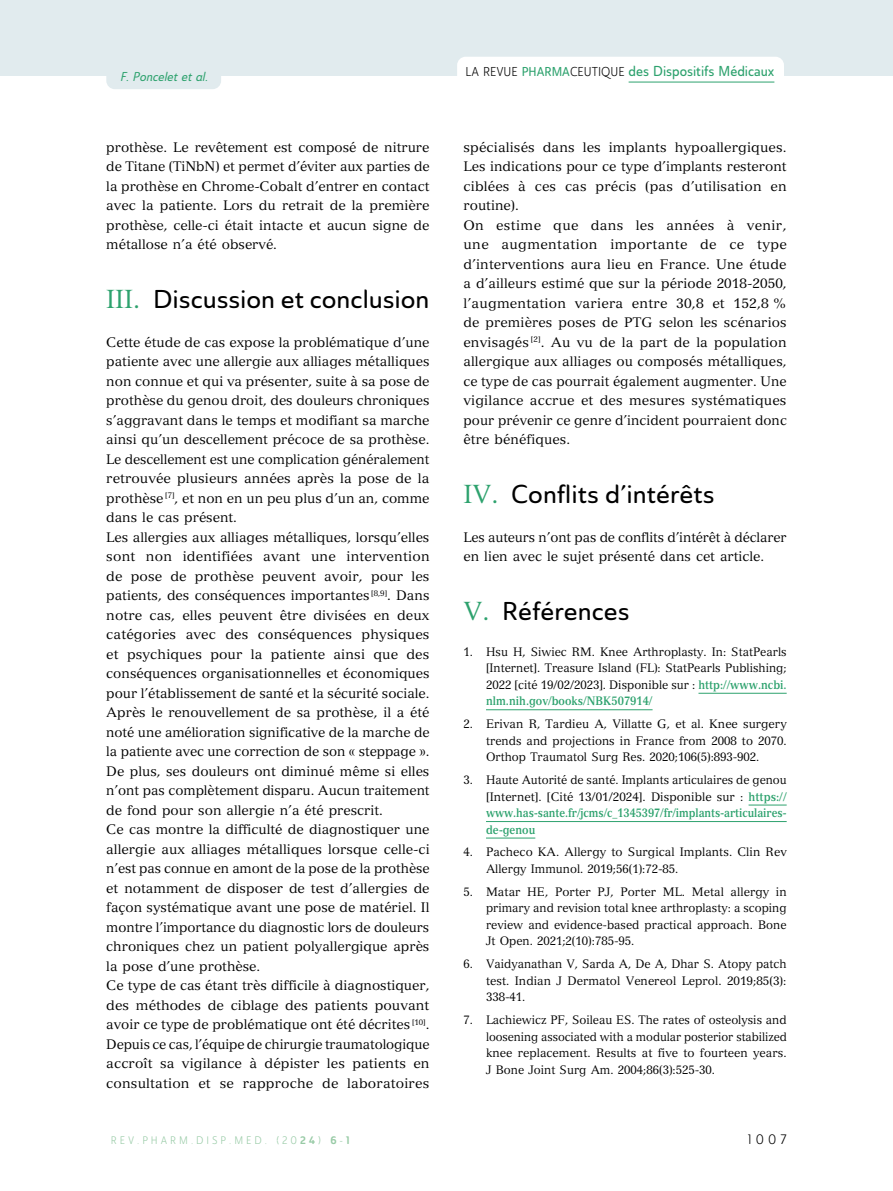
<style>
.page{position:relative;width:893px;height:1191px;background:#fff}
.page>*{position:absolute;margin:0;border:0;box-sizing:border-box;transform-origin:0 0}
.T4__I{font:25.5px "Ainslie Sans Nor Med";color:#000}
.t1{font:14.25px "Ainslie Sans Con Med";color:#2ea26e}
.TEXTE_Courant{font:13.5px/19.5px "Versailles LT Std";color:#000;text-align:justify}
.t2{font:13.5px "Ainslie Sans Con Boo";color:#000}
.t3{font:12.75px "Ainslie Sans Con Med It";color:#2ea26e}
.t4{font:12px/16.5px "Versailles LT Std";color:#000;text-align:justify;scale:.95 1}
.t5{font:10.8px "Ainslie Sans Con Boo";letter-spacing:.275em;color:#97caa5}
.s1{font-family:"Versailles LT Std";color:#2ea26e}
.s2{font-family:"Ainslie Sans Con Boo";font-size:12.75px;color:#000}
.s3{font-size:12.75px}
.s4{font-weight:700;color:#2ea26e}
.s5{font-family:"Ainslie Sans Con Bol"}
</style>
<div class="page">
<div style="left:0;top:0;width:893px;height:76px;background:#e1ebee"></div>
<div style="left:457px;top:57px;width:327px;height:35px;background:#fff;border-radius:9px"></div>
<hr style="left:629px;top:82px;width:145px;height:1px;background:#2ea26e">
<div style="left:106px;top:54px;width:115px;height:35px;background:#e1ebee;border-radius:9px"></div>
<hr style="left:698px;top:693px;width:89px;height:1px;background:#2ea26e">
<hr style="left:486px;top:709px;width:167px;height:1px;background:#2ea26e">
<hr style="left:749px;top:804px;width:38px;height:1px;background:#2ea26e">
<hr style="left:486px;top:821px;width:301px;height:1px;background:#2ea26e">
<hr style="left:486px;top:837px;width:49px;height:1px;background:#2ea26e">
<p class="t3" style="left:121px;top:68px;width:89px">F. Poncelet et al.</p>
<p class="TEXTE_Courant" style="left:106px;top:137px;width:325px">prothèse. Le revêtement est composé de nitrure de Titane (TiNbN) et permet d’éviter aux parties de la prothèse en Chrome-Cobalt d’entrer en contact avec la patiente. Lors du retrait de la première prothèse, celle-ci était intacte et aucun signe de métallose n’a été observé.</p>
<p class="T4__I" style="left:106px;top:283px;width:325px"><span class="s1">III.</span> Discussion et conclusion</p>
<p class="TEXTE_Courant" style="left:106px;top:332px;width:325px">Cette étude de cas expose la problématique d’une patiente avec une allergie aux alliages métalliques non connue et qui va présenter, suite à sa pose de prothèse du genou droit, des douleurs chroniques s’aggravant dans le temps et modifiant sa marche ainsi qu’un descellement précoce de sa prothèse.<br>Le descellement est une complication généralement retrouvée plusieurs années après la pose de la prothèse <sup>[7]</sup>, et non en un peu plus d’un an, comme dans le cas présent.</p>
<p class="TEXTE_Courant" style="left:106px;top:527px;width:325px">Les allergies aux alliages métalliques, lorsqu’elles sont non identifiées avant une intervention de pose de prothèse peuvent avoir, pour les patients, des conséquences importantes <sup>[8,9]</sup>. Dans notre cas, elles peuvent être divisées en deux catégories avec des conséquences physiques et psychiques pour la patiente ainsi que des conséquences organisationnelles et économiques pour l’établissement de santé et la sécurité sociale.</p>
<p class="TEXTE_Courant" style="left:106px;top:703px;width:325px">Après le renouvellement de sa prothèse, il a été noté une amélioration significative de la marche de la patiente avec une correction de son « steppage ».<br>De plus, ses douleurs ont diminué même si elles n’ont pas complètement disparu. Aucun traitement de fond pour son allergie n’a été prescrit.</p>
<p class="TEXTE_Courant" style="left:106px;top:820px;width:325px">Ce cas montre la difficulté de diagnostiquer une allergie aux alliages métalliques lorsque celle-ci n’est pas connue en amont de la pose de la prothèse et notamment de disposer de test d’allergies de façon systématique avant une pose de matériel. Il montre l’importance du diagnostic lors de douleurs chroniques chez un patient polyallergique après la pose d’une prothèse.</p>
<p class="TEXTE_Courant" style="left:106px;top:976px;width:325px">Ce type de cas étant très difficile à diagnostiquer, des méthodes de ciblage des patients pouvant avoir ce type de problématique ont été décrites <sup>[10]</sup>.</p>
<p class="TEXTE_Courant" style="left:106px;top:1034px;width:325px">Depuis ce cas, l’équipe de chirurgie traumatologique accroît sa vigilance à dépister les patients en consultation et se rapproche de laboratoires</p>
<p class="t1" style="left:466px;top:62px;width:310px"><span class="s2">LA REVUE</span> <span class="s3">PHARMA</span><span class="s2">CEUTIQUE</span> des Dispositifs Médicaux</p>
<p class="TEXTE_Courant" style="left:463px;top:137px;width:325px">spécialisés dans les implants hypoallergiques.<br>Les indications pour ce type d’implants resteront ciblées à ces cas précis (pas d’utilisation en routine).</p>
<p class="TEXTE_Courant" style="left:463px;top:215px;width:325px">On estime que dans les années à venir, une augmentation importante de ce type d’interventions aura lieu en France. Une étude a d’ailleurs estimé que sur la période 2018-2050, l’augmentation variera entre 30,8 et 152,8 % de premières poses de PTG selon les scénarios envisagés <sup>[2]</sup>. Au vu de la part de la population allergique aux alliages ou composés métalliques, ce type de cas pourrait également augmenter. Une vigilance accrue et des mesures systématiques pour prévenir ce genre d’incident pourraient donc être bénéfiques.</p>
<p class="T4__I" style="left:463px;top:478px;width:252px"><span class="s1">IV.</span> Conflits d’intérêts</p>
<p class="TEXTE_Courant" style="left:463px;top:527px;width:325px">Les auteurs n’ont pas de conflits d’intérêt à déclarer en lien avec le sujet présenté dans cet article.</p>
<p class="T4__I" style="left:463px;top:595px;width:167px"><span class="s1">V.</span> Références</p>
<p class="t4" style="left:486px;top:643px;width:318px;text-indent:-23px">1. Hsu H, Siwiec RM. Knee Arthroplasty. In: StatPearls [Internet]. Treasure Island (FL): StatPearls Publishing; 2022 [cité 19/02/2023]. Disponible sur : <span class="s4">http://www.ncbi. nlm.nih.gov/books/NBK507914/</span></p>
<p class="t4" style="left:486px;top:715px;width:318px;text-indent:-23px">2. Erivan R, Tardieu A, Villatte G, et al. Knee surgery trends and projections in France from 2008 to 2070.<br>Orthop Traumatol Surg Res. 2020;106(5):893‑902.</p>
<p class="t4" style="left:486px;top:771px;width:318px;text-indent:-23px">3. Haute Autorité de santé. Implants articulaires de genou [Internet]. [Cité 13/01/2024]. Disponible sur : <span class="s4">https:// www.has-sante.fr/jcms/c_1345397/fr/implants-articulaires&shy;de-genou</span></p>
<p class="t4" style="left:486px;top:844px;width:318px;text-indent:-23px">4. Pacheco KA. Allergy to Surgical Implants. Clin Rev<br>Allergy Immunol. 2019;56(1):72‑85.</p>
<p class="t4" style="left:486px;top:883px;width:318px;text-indent:-23px">5. Matar HE, Porter PJ, Porter ML. Metal allergy in primary and revision total knee arthroplasty: a scoping review and evidence-based practical approach. Bone Jt Open. 2021;2(10):785‑95.</p>
<p class="t4" style="left:486px;top:955px;width:318px;text-indent:-23px">6. Vaidyanathan V, Sarda A, De A, Dhar S. Atopy patch test. Indian J Dermatol Venereol Leprol. 2019;85(3):<br>338-41.</p>
<p class="t4" style="left:486px;top:1011px;width:318px;text-indent:-23px">7. Lachiewicz PF, Soileau ES. The rates of osteolysis and loosening associated with a modular posterior stabilized knee replacement. Results at five to fourteen years.<br>J Bone Joint Surg Am. 2004;86(3):525‑30.</p>
<p class="t5" style="left:111px;top:1134px;width:241px">REV.PHARM.DISP.MED. (20<span class="s5">24</span>) <span class="s5">6</span>-<span class="s5">1</span></p>
<p class="t2" style="left:748px;top:1130px;width:40px">1007</p>
</div>
